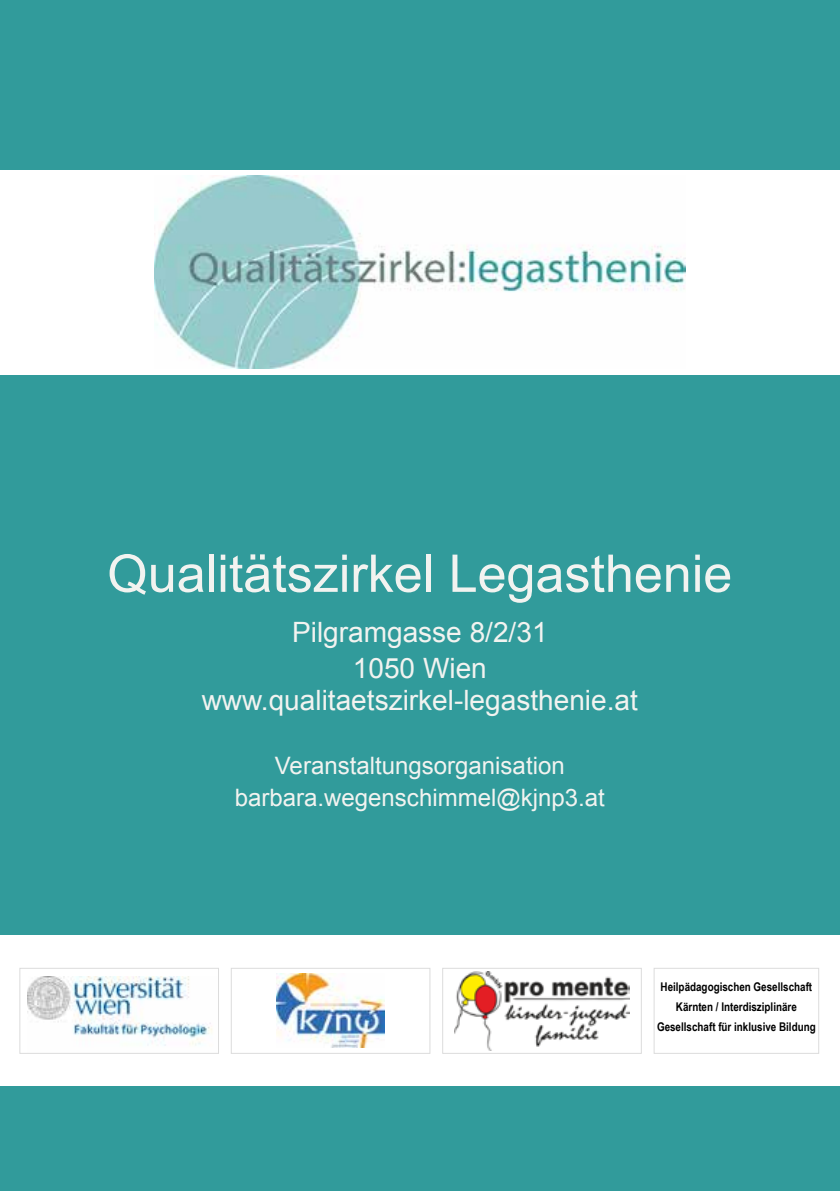
<style>
.page{position:relative;width:840px;height:1191px;background:#fff}
.page>*{position:absolute;margin:0;border:0;box-sizing:border-box;transform-origin:0 0}
.t1{font:52px "Arial";color:#f2f3f0}
.t2{font:28px/36px "Arial";color:#f2f3f0;text-align:center}
.t3{font:24px/32px "Arial";color:#f2f3f0;text-align:center}
.t4{font:700 12px/20px "Arial Narrow";color:#000;text-align:center}
</style>
<div class="page">
<div style="left:0;top:0;width:839px;height:1191px;background:#319b9b"></div>
<div style="left:0;top:935px;width:839px;height:151px;background:#fff"></div>
<img style="left:28px;top:976px;width:184px;height:70px">
<div style="left:20px;top:968px;width:199px;height:85px;border:1px solid #dcdcdc"></div>
<img style="left:276px;top:974px;width:108px;height:73px">
<div style="left:231px;top:968px;width:199px;height:85px;border:1px solid #dcdcdc"></div>
<img style="left:454px;top:971px;width:175px;height:79px">
<div style="left:442px;top:968px;width:199px;height:85px;border:1px solid #dcdcdc"></div>
<div style="left:0;top:170px;width:839px;height:204px;background:#fff"></div>
<img style="left:155px;top:176px;width:529px;height:193px">
<div style="left:653px;top:968px;width:165px;height:85px;border:1px solid #dcdcdc"></div>
<h1 class="t1" style="left:107px;top:539px;width:626px">Qualitätszirkel Legasthenie</h1>
<h2 class="t2" style="left:292px;top:614px;width:257px">Pilgramgasse 8/2/31<br>1050 Wien</h2>
<h2 class="t2" style="left:202px;top:682px;width:437px">www.qualitaetszirkel-legasthenie.at</h2>
<h3 class="t3" style="left:234px;top:749px;width:371px">Veranstaltungsorganisation barbara.wegenschimmel@kjnp3.at</h3>
<p class="t4" style="left:656px;top:976px;width:160px">Heilpädagogischen Gesellschaft<br>Kärnten / Interdisziplinäre<br>Gesellschaft für inklusive Bildung</p>
</div>
